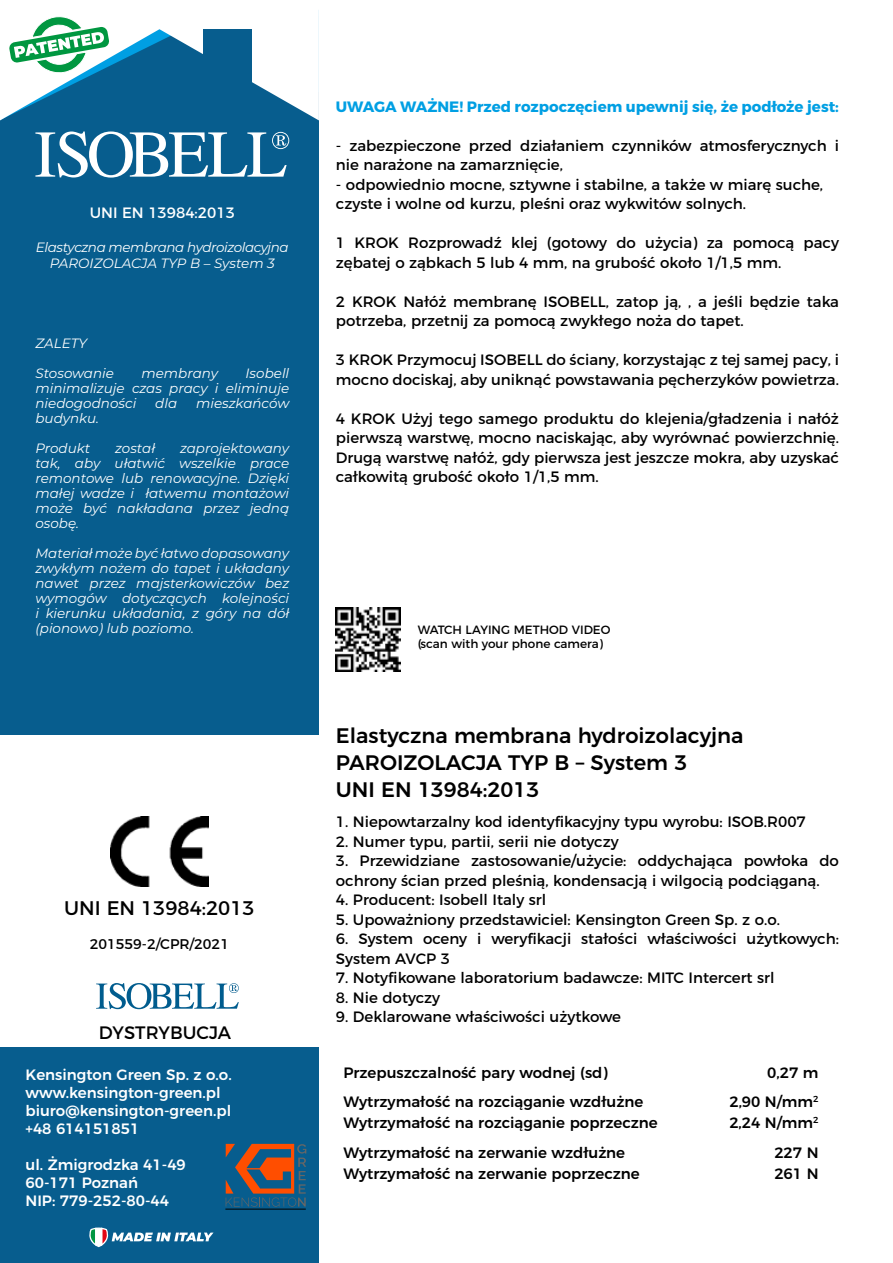
<style>
.page{position:relative;width:893px;height:1263px;background:#fff}
.page>*{position:absolute;margin:0;border:0;box-sizing:border-box;transform-origin:0 0}
.t1{font:500 21px/27px "Montserrat";color:#000}
.t2{font:19.65px "Montserrat";color:#000}
.t3{font:18px "Montserrat";color:#000}
.t4{font:15px/19.5px "Montserrat";color:#000}
.t5{font:500 15px/21px "Montserrat";color:#000}
.t6{font:500 15px/18px "Montserrat";color:#fff}
.t7{font:700 15px "Montserrat";color:#009fe3}
.t8{font:15px "Montserrat";color:#fff}
.t9{font:14.1px "Montserrat";color:#000}
.t10{font:italic 13.5px/15px "Montserrat";color:#fff;text-align:justify}
.t11{font:italic 13.5px/16.2px "Montserrat";letter-spacing:-.03em;color:#fff;text-align:center}
.t12{font:12px/14.4px "Montserrat";color:#000}
</style>
<div class="page">
<div style="left:0;top:16px;width:319px;height:1247px;background:#075d8e"></div>
<div style="left:0;top:735px;width:322px;height:311px;background:#fff"></div>
<svg style="left:35px;top:131px;width:254px;height:47px"></svg>
<img style="left:110px;top:816px;width:99px;height:71px">
<img style="left:336px;top:607px;width:65px;height:65px">
<svg style="left:0;top:10px;width:319px;height:110px"></svg>
<svg style="left:96px;top:983px;width:143px;height:26px"></svg>
<svg style="left:89px;top:1227px;width:125px;height:20px"></svg>
<svg style="left:226px;top:1144px;width:80px;height:63px"></svg>
<hr style="left:225px;top:1209px;width:81px;height:1px;background:#000">
<p class="t8" style="left:90px;top:201px;width:147px">UNI EN 13984:2013</p>
<p class="t11" style="left:36px;top:239px;width:254px">Elastyczna membrana hydroizolacyjna<br>PAROIZOLACJA TYP B – System 3</p>
<p class="t10" style="left:35px;top:335px;width:53px">ZALETY</p>
<p class="t10" style="left:35px;top:365px;width:80px">Stosowanie</p>
<p class="t10" style="left:141px;top:365px;width:78px">membrany</p>
<p class="t10" style="left:35px;top:365px;width:255px;text-indent:210px">Isobell minimalizuje czas pracy i eliminuje niedogodności</p>
<p class="t10" style="left:155px;top:395px;width:23px">dla</p>
<p class="t10" style="left:196px;top:395px;width:95px">mieszkańców</p>
<p class="t10" style="left:35px;top:410px;width:65px">budynku.</p>
<p class="t10" style="left:35px;top:440px;width:56px">Produkt</p>
<p class="t10" style="left:115px;top:440px;width:41px">został</p>
<p class="t10" style="left:35px;top:440px;width:255px;text-indent:145px">zaprojektowany tak, aby ułatwić wszelkie prace remontowe lub renowacyjne. Dzięki małej wadze i łatwemu montażowi może być nakładana przez jedną osobę.</p>
<p class="t10" style="left:35px;top:545px;width:255px">Materiał może być łatwo dopasowany zwykłym nożem do tapet i układany nawet przez majsterkowiczów bez wymogów dotyczących kolejności i kierunku układania, z góry na dół (pionowo) lub poziomo.</p>
<h2 class="t2" style="left:64px;top:892px;width:192px">UNI EN 13984:2013</h2>
<p class="t9" style="left:90px;top:933px;width:141px">201559-2/CPR/2021</p>
<p class="t3" style="left:99px;top:1018px;width:134px">DYSTRYBUCJA</p>
<p class="t6" style="left:26px;top:1065px;width:208px">Kensington Green Sp. z o.o. www.kensington-green.pl biuro@kensington-green.pl +48 614151851</p>
<p class="t6" style="left:26px;top:1155px;width:162px">ul. Żmigrodzka 41-49<br>60-171 Poznań<br>NIP: 779-252-80-44</p>
<p class="t7" style="left:336px;top:94px;width:505px">UWAGA WAŻNE! Przed rozpoczęciem upewnij się, że podłoże jest:</p>
<p class="t4" style="left:336px;top:135px;width:504px">- zabezpieczone przed działaniem czynników atmosferycznych i nie narażone na zamarznięcie,</p>
<p class="t4" style="left:336px;top:174px;width:489px">- odpowiednio mocne, sztywne i stabilne, a także w miarę suche, czyste i wolne od kurzu, pleśni oraz wykwitów solnych.</p>
<p class="t4" style="left:336px;top:232px;width:505px">1 KROK Rozprowadź klej (gotowy do użycia) za pomocą pacy zębatej o ząbkach 5 lub 4 mm, na grubość około 1/1,5 mm.</p>
<p class="t4" style="left:336px;top:291px;width:505px">2 KROK Nałóż membranę ISOBELL, zatop ją, , a jeśli będzie taka potrzeba, przetnij za pomocą zwykłego noża do tapet.</p>
<p class="t4" style="left:336px;top:349px;width:504px">3 KROK Przymocuj ISOBELL do ściany, korzystając z tej samej pacy, i mocno dociskaj, aby uniknąć powstawania pęcherzyków powietrza.</p>
<p class="t4" style="left:336px;top:408px;width:505px;text-align:justify">4 KROK Użyj tego samego produktu do klejenia/gładzenia i nałóż pierwszą warstwę, mocno naciskając, aby wyrównać powierzchnię.<br>Drugą warstwę nałóż, gdy pierwsza jest jeszcze mokra, aby uzyskać całkowitą grubość około 1/1,5 mm.</p>
<p class="t12" style="left:418px;top:621px;width:194px">WATCH LAYING METHOD VIDEO (scan with your phone camera)</p>
<h1 class="t1" style="left:336px;top:721px;width:409px">Elastyczna membrana hydroizolacyjna<br>PAROIZOLACJA TYP B – System 3<br>UNI EN 13984:2013</h1>
<p class="t4" style="left:336px;top:811px;width:471px">1. Niepowtarzalny kod identyfikacyjny typu wyrobu: ISOB.R007</p>
<p class="t4" style="left:336px;top:830px;width:284px">2. Numer typu, partii, serii nie dotyczy</p>
<p class="t4" style="left:336px;top:850px;width:505px">3. Przewidziane zastosowanie/użycie: oddychająca powłoka do ochrony ścian przed pleśnią, kondensacją i wilgocią podciąganą.</p>
<p class="t4" style="left:336px;top:889px;width:212px">4. Producent: Isobell Italy srl</p>
<p class="t4" style="left:336px;top:908px;width:446px">5. Upoważniony przedstawiciel: Kensington Green Sp. z o.o.</p>
<p class="t4" style="left:336px;top:928px;width:504px">6. System oceny i weryfikacji stałości właściwości użytkowych:<br>System AVCP 3</p>
<p class="t4" style="left:336px;top:967px;width:440px">7. Notyfikowane laboratorium badawcze: MITC Intercert srl</p>
<p class="t4" style="left:336px;top:986px;width:106px">8. Nie dotyczy</p>
<p class="t4" style="left:336px;top:1006px;width:287px">9. Deklarowane właściwości użytkowe</p>
<p class="t5" style="left:343px;top:1061px;width:266px">Przepuszczalność pary wodnej (sd)</p>
<p class="t5" style="left:767px;top:1061px;width:53px">0,27 m</p>
<p class="t5" style="left:343px;top:1090px;width:316px">Wytrzymałość na rozciąganie wzdłużne<br>Wytrzymałość na rozciąganie poprzeczne</p>
<p class="t5" style="left:729px;top:1090px;width:91px">2,90 N/mm<sup>2<br></sup>2,24 N/mm<sup>2</sup></p>
<p class="t5" style="left:343px;top:1141px;width:298px">Wytrzymałość na zerwanie wzdłużne<br>Wytrzymałość na zerwanie poprzeczne</p>
<p class="t5" style="left:774px;top:1141px;width:46px">227 N<br>261 N</p>
</div>
